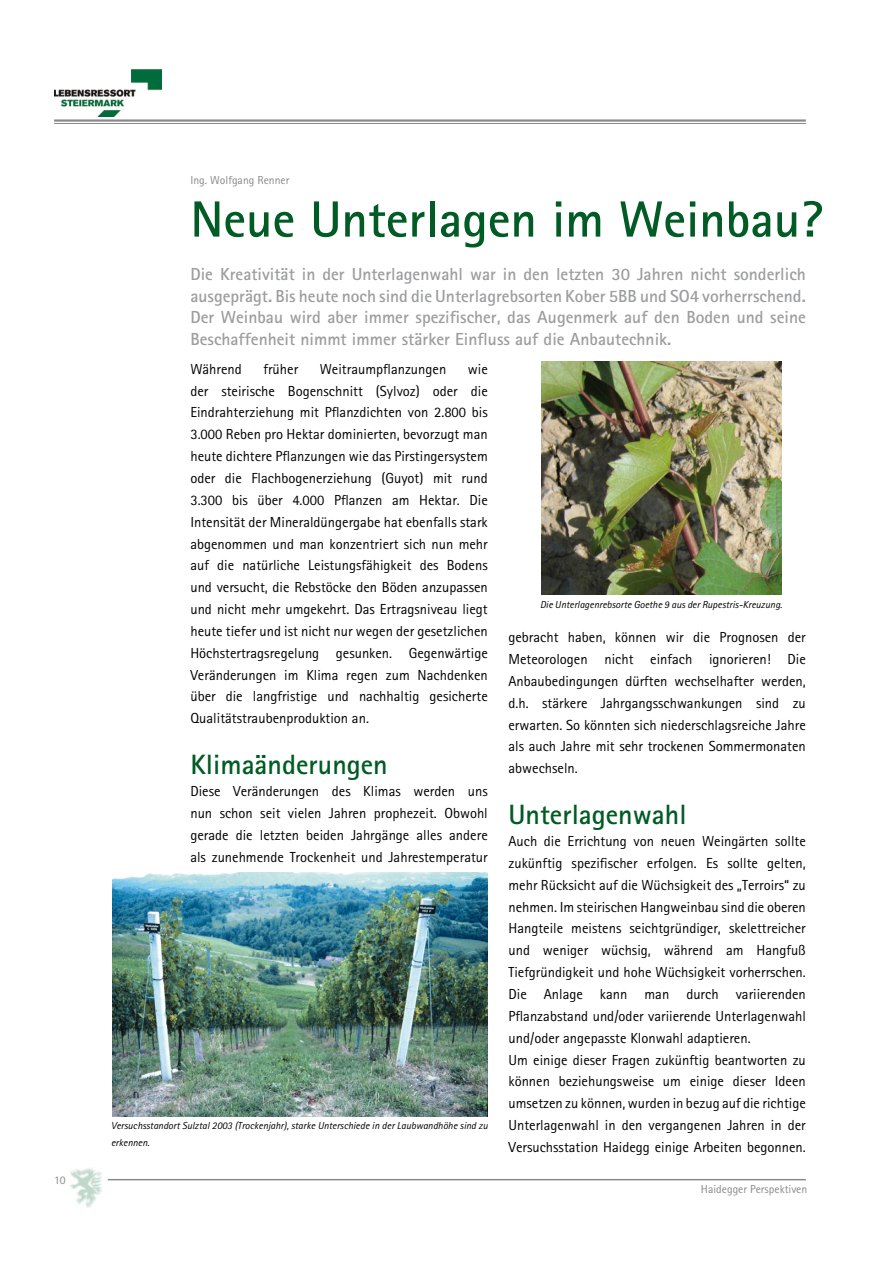
<style>
.page{position:relative;width:893px;height:1263px;background:#fff}
.page>*{position:absolute;margin:0;border:0;box-sizing:border-box;transform-origin:0 0}
.t1{font:700 51px "Rotis Sans Serif";color:#005c24}
.t2{font:700 27.9px "Rotis Sans Serif";color:#005c24}
.t3{font:700 17.55px/21.9px "Rotis Sans Serif";color:#9c9d9f;text-align:justify}
.t4{font:14.55px/21.9px "Rotis Sans Serif";color:#000;text-align:justify}
.t5{font:11.7px "Rotis Sans Serif";color:#878889}
.t6{font:italic 10.2px/17.5px "Rotis Sans Serif";color:#000}
</style>
<div class="page">
<hr style="left:54px;top:119px;width:751px;height:3px;background:#878889">
<hr style="left:54px;top:123px;width:751px;height:1px;background:#878889">
<hr style="left:108px;top:1179px;width:697px;height:1px;background:#878889">
<img style="left:70px;top:1168px;width:32px;height:40px">
<img style="left:54px;top:69px;width:107px;height:47px">
<img style="left:541px;top:362px;width:240px;height:232px">
<img style="left:112px;top:873px;width:376px;height:243px">
<p class="t5" style="left:54px;top:1175px;width:13px">10</p>
<p class="t5" style="left:190px;top:175px;width:101px">Ing. Wolfgang Renner</p>
<h1 class="t1" style="left:190px;top:201px;width:634px">Neue Unterlagen im Weinbau?</h1>
<p class="t3" style="left:190px;top:264px;width:617px">Die Kreativität in der Unterlagenwahl war in den letzten 30 Jahren nicht sonderlich ausgeprägt. Bis heute noch sind die Unterlagrebsorten Kober 5BB und SO4 vorherrschend.<br>Der Weinbau wird aber immer spezifischer, das Augenmerk auf den Boden und seine Beschaffenheit nimmt immer stärker Einfluss auf die Anbautechnik.</p>
<p class="t4" style="left:190px;top:359px;width:53px">Während</p>
<p class="t4" style="left:263px;top:359px;width:36px">früher</p>
<p class="t4" style="left:320px;top:359px;width:128px">Weitraumpflanzungen</p>
<p class="t4" style="left:190px;top:359px;width:299px;text-indent:277px">wie der steirische Bogenschnitt (Sylvoz) oder die Eindrahterziehung mit Pflanzdichten von 2.800 bis 3.000 Reben pro Hektar dominierten, bevorzugt man heute dichtere Pflanzungen wie das Pirstingersystem oder die Flachbogenerziehung (Guyot) mit rund 3.300 bis über 4.000 Pflanzen am Hektar. Die Intensität der Mineraldüngergabe hat ebenfalls stark abgenommen und man konzentriert sich nun mehr auf die natürliche Leistungsfähigkeit des Bodens und versucht, die Rebstöcke den Böden anzupassen und nicht mehr umgekehrt. Das Ertragsniveau liegt heute tiefer und ist nicht nur wegen der gesetzlichen Höchstertragsregelung gesunken. Gegenwärtige Veränderungen im Klima regen zum Nachdenken über die langfristige und nachhaltig gesicherte Qualitätstraubenproduktion an.</p>
<h2 class="t2" style="left:190px;top:755px;width:199px">Klimaänderungen</h2>
<p class="t4" style="left:190px;top:781px;width:299px">Diese Veränderungen des Klimas werden uns nun schon seit vielen Jahren prophezeit. Obwohl gerade die letzten beiden Jahrgänge alles andere als zunehmende Trockenheit und Jahrestemperatur</p>
<p class="t6" style="left:540px;top:596px;width:244px">Die Unterlagenrebsorte Goethe 9 aus der Rupestris-Kreuzung.</p>
<p class="t4" style="left:508px;top:627px;width:299px">gebracht haben, können wir die Prognosen der Meteorologen nicht einfach ignorieren! Die Anbaubedingungen dürften wechselhafter werden, d.h. stärkere Jahrgangsschwankungen sind zu erwarten. So könnten sich niederschlagsreiche Jahre als auch Jahre mit sehr trockenen Sommermonaten abwechseln.</p>
<h2 class="t2" style="left:508px;top:805px;width:180px">Unterlagenwahl</h2>
<p class="t4" style="left:508px;top:831px;width:299px;text-align:left">Auch die Errichtung von neuen Weingärten sollte zukünftig spezifischer erfolgen. Es sollte gelten, mehr Rücksicht auf die Wüchsigkeit des „Terroirs“ zu nehmen. Im steirischen Hangweinbau sind die oberen Hangteile meistens seichtgründiger, skelettreicher und weniger wüchsig, während am Hangfuß Tiefgründigkeit und hohe Wüchsigkeit vorherrschen.<br>Die Anlage kann man durch variierenden Pflanzabstand und/oder variierende Unterlagenwahl und/oder angepasste Klonwahl adaptieren.<br>Um einige dieser Fragen zukünftig beantworten zu können beziehungsweise um einige dieser Ideen umsetzen zu können, wurden in bezug auf die richtige Unterlagenwahl in den vergangenen Jahren in der Versuchsstation Haidegg einige Arbeiten begonnen.</p>
<p class="t6" style="left:111px;top:1117px;width:378px">Versuchsstandort Sulztal 2003 (Trockenjahr), starke Unterschiede in der Laubwandhöhe sind zu erkennen.</p>
<p class="t5" style="left:701px;top:1184px;width:108px">Haidegger Perspektiven</p>
</div>
